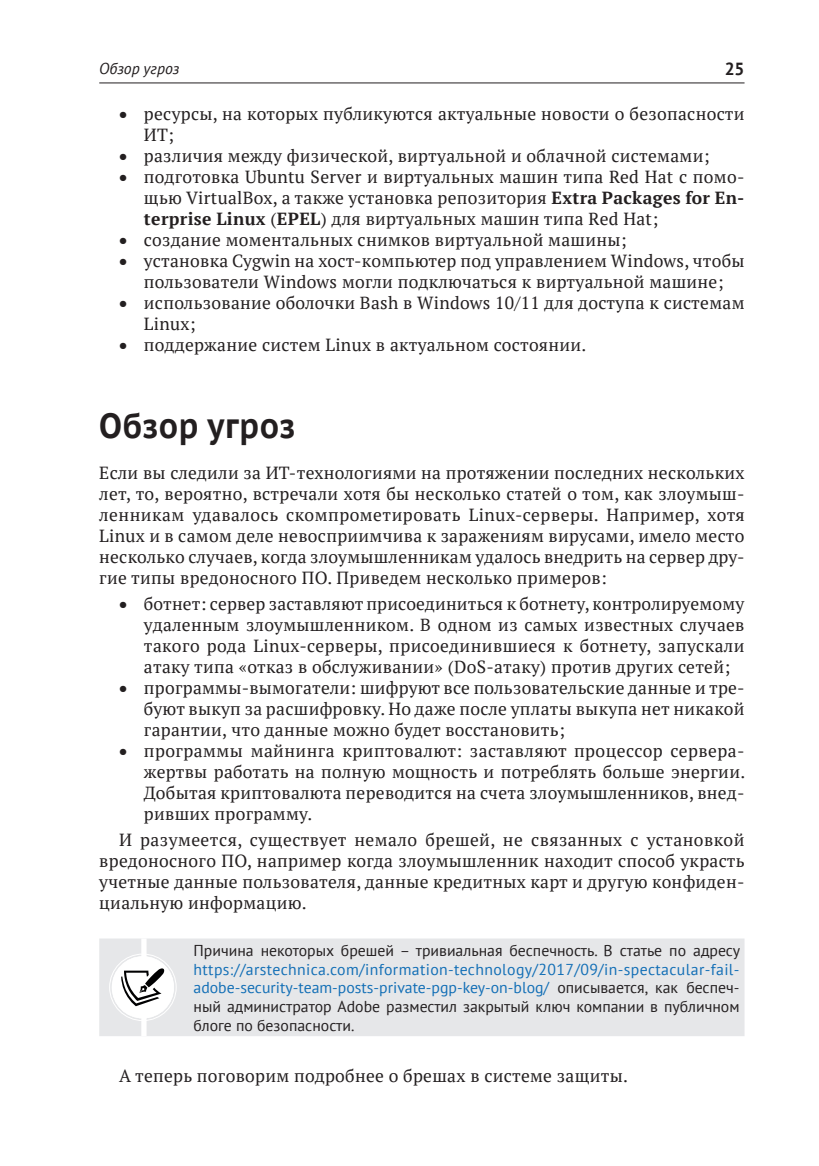
<style>
.page{position:relative;width:819px;height:1166px;background:#fff}
.page>*{position:absolute;margin:0;border:0;box-sizing:border-box;transform-origin:0 0}
.t1{font:700 35px "PT Sans Caption";letter-spacing:.02em;color:#231f20;scale:.9 1}
.t2{font:17.5px/21px "PT Serif";letter-spacing:.015em;color:#231f20;text-align:justify}
.t3{font:700 17.5px "PT Sans";color:#231f20}
.t4{font:15.75px/18.9px "PT Sans";color:#136fb6;text-align:justify}
.t5{font:15.75px "PT Sans";color:#231f20}
.t6{font:italic 15.75px "PT Sans";color:#231f20}
.s1{font-weight:700}
.s2{color:#231f20}
</style>
<div class="page">
<hr style="left:99px;top:82px;width:645px;height:1px;background:#231f20">
<div style="left:99px;top:938px;width:645px;height:98px;background:#e6e7e9"></div>
<div style="left:141px;top:938px;width:5px;height:98px;background:#fff"></div>
<div style="left:112px;top:956px;width:62px;height:62px;background:#fff;border-radius:50%"></div>
<div style="left:109px;top:953px;width:68px;height:68px;border:1px solid #fff;border-radius:50%"></div>
<div style="left:112px;top:956px;width:62px;height:62px;border:3px solid #fff;border-radius:50%"></div>
<svg style="left:121px;top:968px;width:44px;height:38px"></svg>
<p class="t6" style="left:99px;top:59px;width:82px">Обзор угроз</p>
<p class="t3" style="left:724px;top:58px;width:21px">25</p>
<p class="t2" style="left:144px;top:103px;width:602px;text-indent:-25px">• ресурсы, на которых публикуются актуальные новости о безопасности<br>ИТ;</p>
<p class="t2" style="left:119px;top:145px;width:592px">• различия между физической, виртуальной и облачной системами;</p>
<p class="t2" style="left:144px;top:166px;width:602px;text-indent:-25px">• подготовка Ubuntu Server и виртуальных машин типа Red Hat с помо&shy;щью VirtualBox, а также установка репозитория <span class="s1">Extra Packages for En&shy;terprise Linux</span> (<span class="s1">EPEL</span>) для виртуальных машин типа Red Hat;</p>
<p class="t2" style="left:119px;top:229px;width:509px">• создание моментальных снимков виртуальной машины;</p>
<p class="t2" style="left:119px;top:250px;width:627px;text-align:center">• установка Cygwin на хост-компьютер под управлением Windows, чтобы пользователи Windows могли подключаться к виртуальной машине;</p>
<p class="t2" style="left:144px;top:292px;width:602px;text-indent:-25px">• использование оболочки Bash в Windows 10/11 для доступа к системам<br>Linux;</p>
<p class="t2" style="left:119px;top:334px;width:468px">• поддержание систем Linux в актуальном состоянии.</p>
<h1 class="t1" style="left:99px;top:402px;width:219px">Обзор угроз</h1>
<p class="t2" style="left:99px;top:462px;width:647px">Если вы следили за ИТ-технологиями на протяжении последних нескольких лет, то, вероятно, встречали хотя бы несколько статей о том, как злоумыш&shy;ленникам удавалось скомпрометировать Linux-серверы. Например, хотя Linux и в самом деле невосприимчива к заражениям вирусами, имело место несколько случаев, когда злоумышленникам удалось внедрить на сервер дру&shy;гие типы вредоносного ПО. Приведем несколько примеров:</p>
<p class="t2" style="left:144px;top:593px;width:602px;text-indent:-25px">• ботнет: сервер заставляют присоединиться к ботнету, контролируемому удаленным злоумышленником. В одном из самых известных случаев такого рода Linux-серверы, присоединившиеся к ботнету, запускали атаку типа «отказ в обслуживании» (DoS-атаку) против других сетей;</p>
<p class="t2" style="left:144px;top:677px;width:602px;text-indent:-25px">• программы-вымогатели: шифруют все пользовательские данные и тре&shy;буют выкуп за расшифровку. Но даже после уплаты выкупа нет никакой гарантии, что данные можно будет восстановить;</p>
<p class="t2" style="left:144px;top:740px;width:602px;text-align:left;text-indent:-25px">• программы майнинга криптовалют: заставляют процессор сервера&shy;жертвы работать на полную мощность и потреблять больше энергии.<br>Добытая криптовалюта переводится на счета злоумышленников, внед&shy;ривших программу.</p>
<p class="t2" style="left:99px;top:829px;width:647px;text-indent:20px">И разумеется, существует немало брешей, не связанных с установкой вредоносного ПО, например когда злоумышленник находит способ украсть учетные данные пользователя, данные кредитных карт и другую конфиден&shy;циальную информацию.</p>
<p class="t5" style="left:193px;top:940px;width:548px">Причина некоторых брешей – тривиальная беспечность. В статье по адресу</p>
<p class="t4" style="left:193px;top:959px;width:547px">https://arstechnica.com/information-technology/2017/09/in-spectacular-fail&shy;adobe-security-team-posts-private-pgp-key-on-blog/ <span class="s2">описывается, как беспеч&shy;ный администратор Adobe разместил закрытый ключ компании в публичном блоге по безопасности.</span></p>
<p class="t2" style="left:119px;top:1065px;width:510px">А теперь поговорим подробнее о брешах в системе защиты.</p>
</div>
